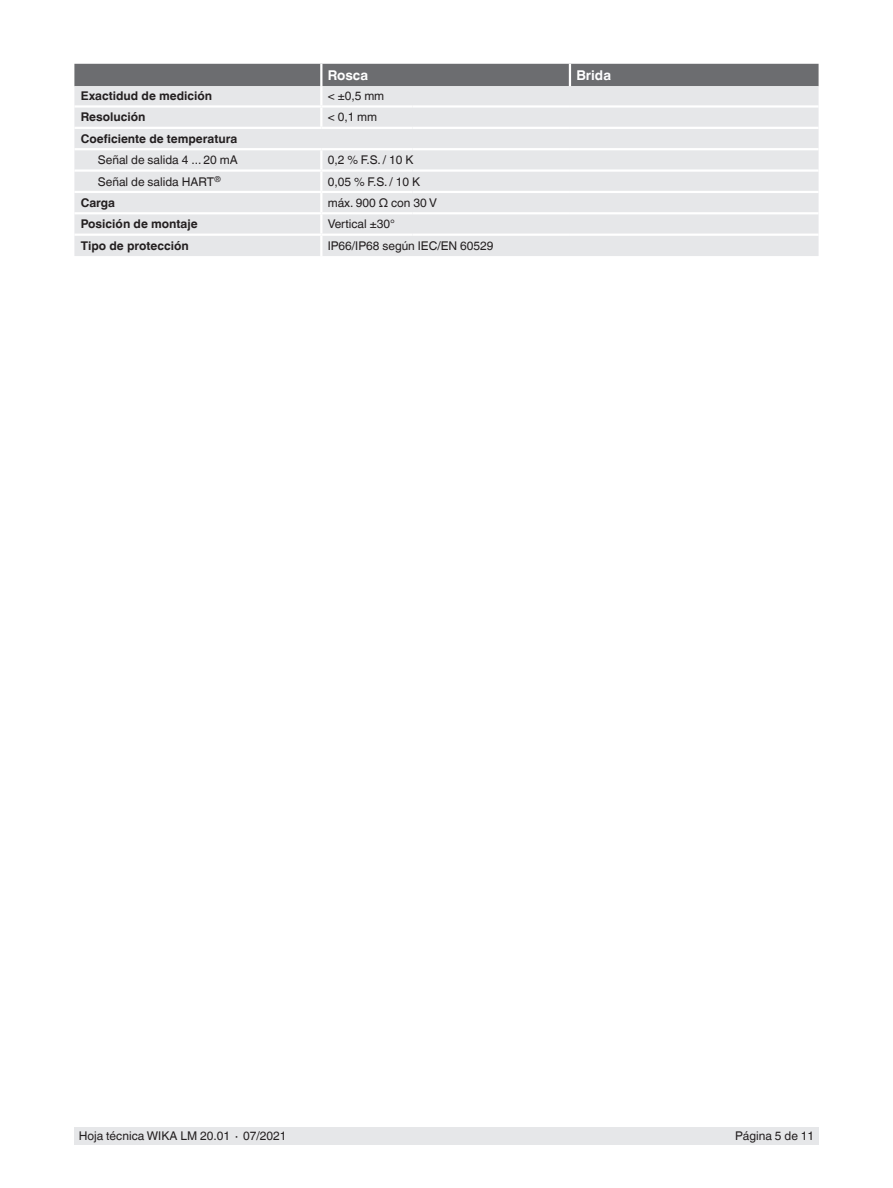
<style>
.page{position:relative;width:893px;height:1188px;background:#fff}
.page>*{position:absolute;margin:0;border:0;box-sizing:border-box;transform-origin:0 0}
.t1{font:700 13.5px "Helvetica World";color:#fff}
.t2{font:12px "Helvetica World";color:#231f20}
.t3{font:700 12px "Helvetica World";color:#231f20}
</style>
<div class="page">
<div style="left:74px;top:1128px;width:745px;height:17px;background:#e6e7e9"></div>
<div style="left:74px;top:129px;width:745px;height:127px;background:#e6e7e9"></div>
<svg style="left:74px;top:64px;width:745px;height:63px;background:#bbbcbe"></svg>
<hr style="left:412px;top:105px;width:158px;height:3px;background:#fff">
<hr style="left:570px;top:105px;width:249px;height:3px;background:#fff">
<hr style="left:74px;top:169px;width:247px;height:3px;background:#fff">
<hr style="left:321px;top:169px;width:91px;height:3px;background:#fff">
<hr style="left:412px;top:169px;width:158px;height:3px;background:#fff">
<hr style="left:570px;top:169px;width:249px;height:3px;background:#fff">
<hr style="left:74px;top:191px;width:247px;height:2px;background:#fff">
<hr style="left:321px;top:191px;width:91px;height:2px;background:#fff">
<svg style="left:320px;top:150px;width:2px;height:62px"></svg>
<hr style="left:412px;top:191px;width:158px;height:2px;background:#fff">
<hr style="left:570px;top:191px;width:249px;height:2px;background:#fff">
<hr style="left:74px;top:212px;width:247px;height:2px;background:#fff">
<hr style="left:321px;top:212px;width:91px;height:2px;background:#fff">
<hr style="left:320px;top:214px;width:2px;height:20px;background:#fff">
<hr style="left:412px;top:212px;width:158px;height:2px;background:#fff">
<hr style="left:570px;top:212px;width:249px;height:2px;background:#fff">
<hr style="left:74px;top:234px;width:247px;height:2px;background:#fff">
<hr style="left:321px;top:234px;width:91px;height:2px;background:#fff">
<hr style="left:320px;top:236px;width:2px;height:20px;background:#fff">
<hr style="left:412px;top:234px;width:158px;height:2px;background:#fff">
<hr style="left:570px;top:234px;width:249px;height:2px;background:#fff">
<hr style="left:74px;top:148px;width:247px;height:2px;background:#fff">
<hr style="left:321px;top:148px;width:91px;height:2px;background:#fff">
<hr style="left:412px;top:148px;width:158px;height:2px;background:#fff">
<hr style="left:570px;top:148px;width:249px;height:2px;background:#fff">
<p class="t1" style="left:328px;top:67px;width:42px">Rosca</p>
<p class="t1" style="left:576px;top:67px;width:36px">Brida</p>
<p class="t3" style="left:81px;top:89px;width:133px">Exactidud de medición</p>
<p class="t2" style="left:328px;top:89px;width:58px">&lt; ±0,5 mm</p>
<p class="t3" style="left:81px;top:110px;width:66px">Resolución</p>
<p class="t2" style="left:328px;top:110px;width:51px">&lt; 0,1 mm</p>
<p class="t3" style="left:81px;top:132px;width:158px">Coeficiente de temperatura</p>
<p class="t2" style="left:98px;top:153px;width:142px">Señal de salida 4 ... 20 mA</p>
<p class="t2" style="left:328px;top:153px;width:87px">0,2 % F.S. / 10 K</p>
<p class="t2" style="left:98px;top:174px;width:125px">Señal de salida HART<sup>®</sup></p>
<p class="t2" style="left:328px;top:174px;width:94px">0,05 % F.S. / 10 K</p>
<p class="t3" style="left:81px;top:196px;width:36px">Carga</p>
<p class="t2" style="left:328px;top:196px;width:111px">máx. 900 Ω con 30 V</p>
<p class="t3" style="left:81px;top:217px;width:118px">Posición de montaje</p>
<p class="t2" style="left:328px;top:217px;width:69px">Vertical ±30°</p>
<p class="t3" style="left:81px;top:239px;width:110px">Tipo de protección</p>
<p class="t2" style="left:328px;top:239px;width:167px">IP66/IP68 según IEC/EN 60529</p>
<p class="t2" style="left:79px;top:1129px;width:209px">Hoja técnica WIKA LM 20.01 ∙ 07/2021</p>
<p class="t2" style="left:735px;top:1129px;width:81px">Página 5 de 11</p>
</div>
